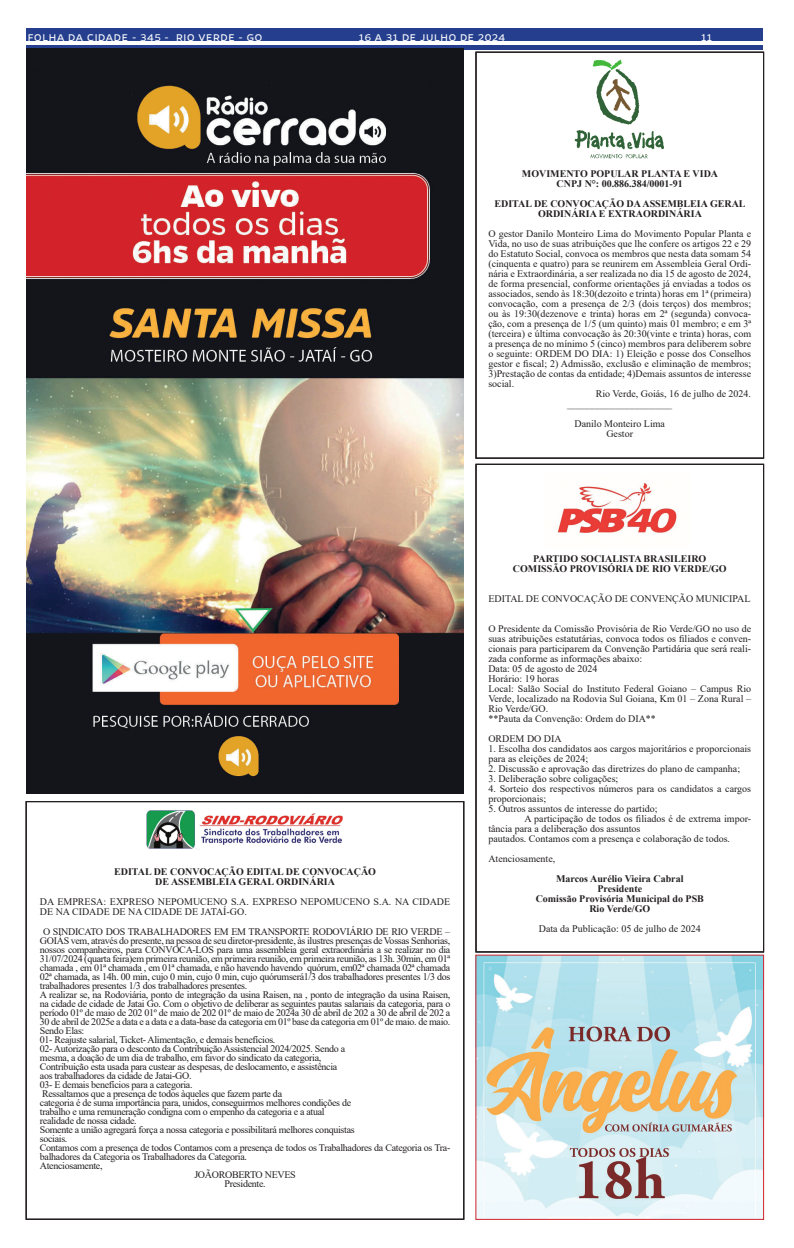
<style>
.page{position:relative;width:794px;height:1248px;background:#fff}
.page>*{position:absolute;margin:0;border:0;box-sizing:border-box;transform-origin:0 0}
.Titulo_2_Colunas{font:11px "Gentona";letter-spacing:.065em;color:#fff}
.t1{font:10px/10px "Times New Roman";letter-spacing:-.03em;color:#231f20;text-align:justify}
.t2{font:10px/10px "Times New Roman";color:#231f20}
.t3{font:700 10px/10px "Times New Roman";color:#231f20;text-align:center}
</style>
<div class="page">
<div style="left:26px;top:28px;width:737px;height:22px;background:#253f8e"></div>
<hr style="left:2px;top:41px;width:792px;height:3px;background:#fff">
<svg style="left:146px;top:810px;width:197px;height:40px"></svg>
<img style="left:26px;top:49px;width:438px;height:744px">
<svg style="left:476px;top:483px;width:287px;height:469px"></svg>
<div style="left:476px;top:464px;width:287px;height:487px;border:1px solid #231f20"></div>
<svg style="left:574px;top:59px;width:90px;height:100px"></svg>
<div style="left:476px;top:52px;width:287px;height:406px;border:1px solid #231f20"></div>
<img style="left:477px;top:956px;width:285px;height:261px">
<p class="Titulo_2_Colunas" style="left:28px;top:31px;width:236px">FOLHA DA CIDADE - 345 - RIO VERDE - GO</p>
<p class="Titulo_2_Colunas" style="left:359px;top:31px;width:148px">16 A 31 DE JULHO DE 2024</p>
<p class="Titulo_2_Colunas" style="left:701px;top:31px;width:12px">11</p>
<p class="t3" style="left:522px;top:168px;width:198px">MOVIMENTO POPULAR PLANTA E VIDA</p>
<p class="t3" style="left:556px;top:178px;width:128px">CNPJ N°: 00.886.384/0001-91</p>
<p class="t3" style="left:494px;top:198px;width:253px">EDITAL DE CONVOCAÇÃO DA ASSEMBLEIA GERAL<br>ORDINÁRIA E EXTRAORDINÁRIA</p>
<p class="t1" style="left:488px;top:228px;width:264px">O gestor Danilo Monteiro Lima do Movimento Popular Planta e Vida, no uso de suas atribuições que lhe confere os artigos 22 e 29 do Estatuto Social, convoca os membros que nesta data somam 54 (cinquenta e quatro) para se reunirem em Assembleia Geral Ordi&shy;nária e Extraordinária, a ser realizada no dia 15 de agosto de 2024, de forma presencial, conforme orientações já enviadas a todos os associados, sendo às 18:30(dezoito e trinta) horas em 1ª (primeira) convocação, com a presença de 2/3 (dois terços) dos membros; ou às 19:30(dezenove e trinta) horas em 2ª (segunda) convoca&shy;ção, com a presença de 1/5 (um quinto) mais 01 membro; e em 3ª (terceira) e última convocação às 20:30(vinte e trinta) horas, com a presença de no mínimo 5 (cinco) membros para deliberem sobre o seguinte: ORDEM DO DIA: 1) Eleição e posse dos Conselhos gestor e fiscal; 2) Admissão, exclusão e eliminação de membros; 3)Prestação de contas da entidade; 4)Demais assuntos de interesse social.</p>
<p class="t2" style="left:596px;top:388px;width:157px">Rio Verde, Goiás, 16 de julho de 2024.</p>
<p class="t1" style="left:567px;top:398px;width:106px">_____________________</p>
<p class="t2" style="left:574px;top:418px;width:92px">Danilo Monteiro Lima</p>
<p class="t1" style="left:606px;top:428px;width:28px">Gestor</p>
<p class="t3" style="left:114px;top:866px;width:263px">EDITAL DE CONVOCAÇÃO EDITAL DE CONVOCAÇÃO</p>
<p class="t3" style="left:155px;top:876px;width:181px">DE ASSEMBLEIA GERAL ORDINÁRIA</p>
<p class="t2" style="left:40px;top:896px;width:412px">DA EMPRESA: EXPRESO NEPOMUCENO S.A. EXPRESO NEPOMUCENO S.A. NA CIDADE<br>DE NA CIDADE DE NA CIDADE DE JATAÍ-GO.</p>
<p class="t1" style="left:40px;top:926px;width:412px;line-height:9px;text-indent:3px">O SINDICATO DOS TRABALHADORES EM EM TRANSPORTE RODOVIÁRIO DE RIO VERDE – GOIÁS vem, através do presente, na pessoa de seu diretor-presidente, às ilustres presenças de Vossas Senhorias, nossos companheiros, para CONVOCA-LOS para uma assembleia geral extraordinária a se realizar no dia 31/07/2024 (quarta feira)em primeira reunião, em primeira reunião, em primeira reunião, as 13h. 30min, em 01ª chamada , em 01ª chamada , em 01ª chamada, e não havendo havendo quórum, em02ª chamada 02ª chamada 02ª chamada, as 14h. 00 min, cujo 0 min, cujo 0 min, cujo quórumserá1/3 dos trabalhadores presentes 1/3 dos trabalhadores presentes 1/3 dos trabalhadores presentes.</p>
<p class="t1" style="left:40px;top:989px;width:412px;line-height:9px">A realizar se, na Rodoviária, ponto de integração da usina Raisen, na , ponto de integração da usina Raisen, na cidade de cidade de Jatai Go. Com o objetivo de deliberar as seguintes pautas salariais da categoria, para o período 01º de maio de 202 01º de maio de 202 01º de maio de 2024a 30 de abril de 202 a 30 de abril de 202 a 30 de abril de 2025e a data e a data e a data-base da categoria em 01º base da categoria em 01º de maio. de maio.</p>
<p class="t1" style="left:40px;top:1025px;width:46px">Sendo Elas:</p>
<p class="t1" style="left:40px;top:1034px;width:237px">01- Reajuste salarial, Ticket- Alimentação, e demais benefícios.</p>
<p class="t1" style="left:40px;top:1043px;width:307px">02- Autorização para o desconto da Contribuição Assistencial 2024/2025. Sendo a</p>
<p class="t1" style="left:40px;top:1052px;width:283px">mesma, a doação de um dia de trabalho, em favor do sindicato da categoria,</p>
<p class="t1" style="left:40px;top:1061px;width:299px">Contribuição esta usada para custear as despesas, de deslocamento, e assistência</p>
<p class="t1" style="left:40px;top:1070px;width:153px">aos trabalhadores da cidade de Jatai-GO.</p>
<p class="t1" style="left:40px;top:1079px;width:154px">03- E demais benefícios para a categoria.</p>
<p class="t1" style="left:42px;top:1088px;width:241px">Ressaltamos que a presença de todos àqueles que fazem parte da</p>
<p class="t1" style="left:40px;top:1097px;width:313px">categoria é de suma importância para, unidos, conseguirmos melhores condições de</p>
<p class="t1" style="left:40px;top:1106px;width:286px">trabalho e uma remuneração condigna com o empenho da categoria e a atual</p>
<p class="t1" style="left:40px;top:1115px;width:98px">realidade de nossa cidade.</p>
<p class="t1" style="left:40px;top:1124px;width:316px">Somente a união agregará força a nossa categoria e possibilitará melhores conquistas</p>
<p class="t1" style="left:40px;top:1133px;width:29px">sociais.</p>
<p class="t1" style="left:40px;top:1142px;width:412px;line-height:9px">Contamos com a presença de todos Contamos com a presença de todos os Trabalhadores da Categoria os Tra&shy;balhadores da Categoria os Trabalhadores da Categoria.</p>
<p class="t1" style="left:40px;top:1160px;width:64px">Atenciosamente,</p>
<p class="t1" style="left:194px;top:1169px;width:103px">JOÃOROBERTO NEVES</p>
<p class="t1" style="left:224px;top:1178px;width:43px">Presidente.</p>
<p class="t3" style="left:533px;top:553px;width:175px">PARTIDO SOCIALISTA BRASILEIRO</p>
<p class="t3" style="left:513px;top:563px;width:215px">COMISSÃO PROVISÓRIA DE RIO VERDE/GO</p>
<p class="t2" style="left:488px;top:593px;width:264px">EDITAL DE CONVOCAÇÃO DE CONVENÇÃO MUNICIPAL</p>
<p class="t1" style="left:488px;top:623px;width:264px">O Presidente da Comissão Provisória de Rio Verde/GO no uso de suas atribuições estatutárias, convoca todos os filiados e conven&shy;cionais para participarem da Convenção Partidária que será reali&shy;zada conforme as informações abaixo:</p>
<p class="t2" style="left:488px;top:663px;width:111px">Data: 05 de agosto de 2024</p>
<p class="t2" style="left:488px;top:673px;width:72px">Horário: 19 horas</p>
<p class="t1" style="left:488px;top:683px;width:264px">Local: Salão Social do Instituto Federal Goiano – Campus Rio Verde, localizado na Rodovia Sul Goiana, Km 01 – Zona Rural – Rio Verde/GO.</p>
<p class="t2" style="left:488px;top:713px;width:169px">**Pauta da Convenção: Ordem do DIA**</p>
<p class="t2" style="left:488px;top:733px;width:75px">ORDEM DO DIA</p>
<p class="t2" style="left:488px;top:743px;width:264px">1. Escolha dos candidatos aos cargos majoritários e proporcionais para as eleições de 2024;</p>
<p class="t2" style="left:488px;top:763px;width:253px">2. Discussão e aprovação das diretrizes do plano de campanha;</p>
<p class="t2" style="left:488px;top:773px;width:131px">3. Deliberação sobre coligações;</p>
<p class="t2" style="left:488px;top:783px;width:264px">4. Sorteio dos respectivos números para os candidatos a cargos proporcionais;</p>
<p class="t2" style="left:488px;top:803px;width:171px">5. Outros assuntos de interesse do partido;</p>
<p class="t2" style="left:488px;top:813px;width:264px;text-indent:36px">A participação de todos os filiados é de extrema impor&shy;tância para a deliberação dos assuntos</p>
<p class="t2" style="left:488px;top:833px;width:243px">pautados. Contamos com a presença e colaboração de todos.</p>
<p class="t2" style="left:488px;top:853px;width:68px">Atenciosamente,</p>
<p class="t3" style="left:556px;top:873px;width:129px">Marcos Aurélio Vieira Cabral</p>
<p class="t3" style="left:597px;top:883px;width:46px">Presidente</p>
<p class="t3" style="left:535px;top:893px;width:170px">Comissão Provisória Municipal do PSB</p>
<p class="t3" style="left:589px;top:903px;width:62px">Rio Verde/GO</p>
<p class="t2" style="left:539px;top:923px;width:163px">Data da Publicação: 05 de julho de 2024</p>
</div>
